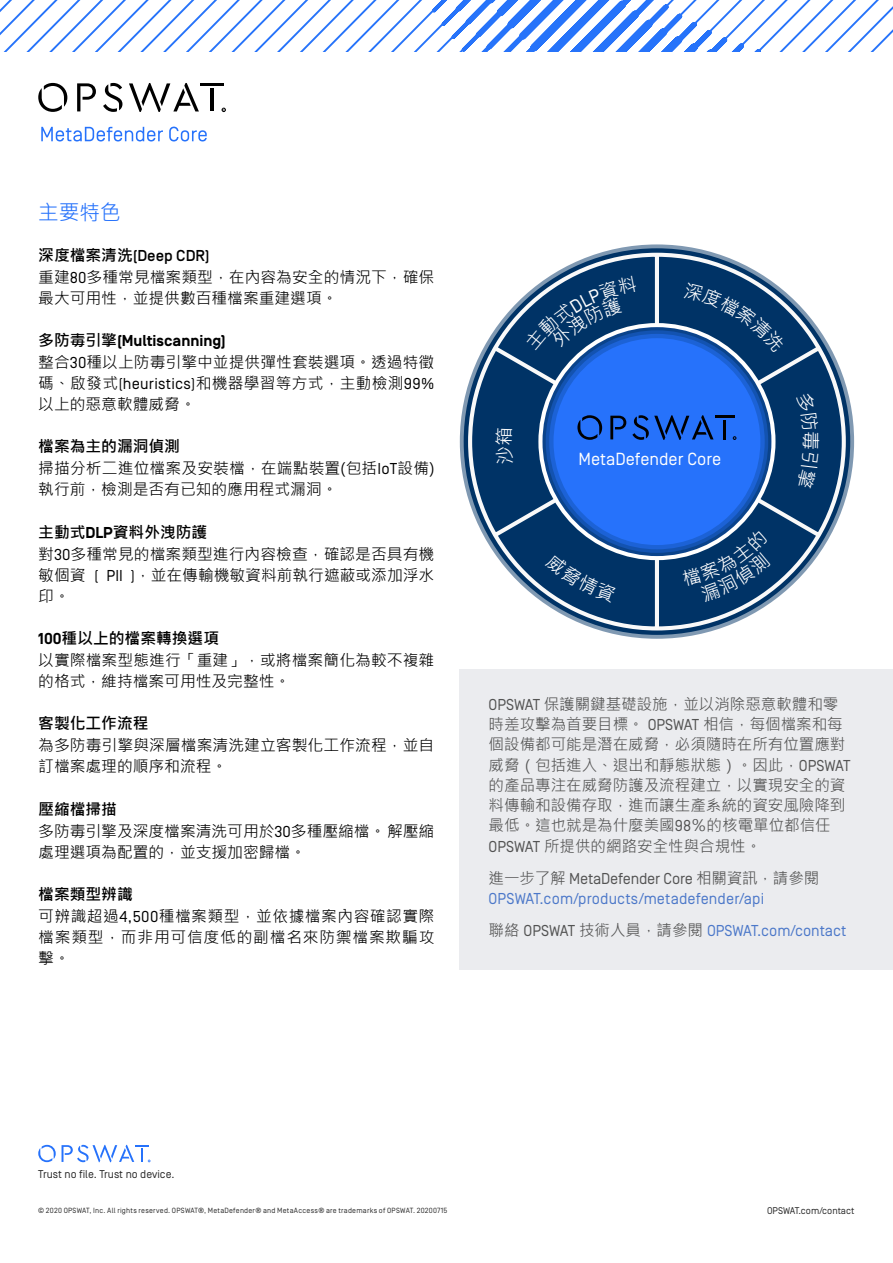
<style>
.page{position:relative;width:893px;height:1263px;background:#fff}
.page>*{position:absolute;margin:0;border:0;box-sizing:border-box;transform-origin:0 0}
.t1{font:21px "Microsoft Jheng Hei";color:#2672fb}
.t2{font:17.55px "Simplon Norm";color:#fff}
.t3{font:15.75px/21.6px "Microsoft Jheng Hei";letter-spacing:.005em;color:#000}
.t4{font:15.75px/20.2px "Microsoft Jheng Hei";color:#535353}
.t5{font:15.75px/20.2px "Simplon Norm";color:#4c78c9}
.t6{font:15.75px/21.3px "Microsoft Jheng Hei";letter-spacing:.05em;color:#000}
.t7{font:700 15.75px "Simplon Norm";color:#000}
.t8{font:500 15.75px "Simplon Norm";color:#000}
.t9{font:700 15.75px "Microsoft Jheng Hei";color:#000}
.t10{font:11.25px "Simplon Norm";color:#282828}
.t11{font:9.75px "Simplon Norm";color:#282828}
.t12{font:7.5px "Simplon Norm";letter-spacing:.03em;color:#282828}
.s1{font-family:"Microsoft Jheng Hei";font-weight:700}
.s2{font-family:"Simplon Norm"}
.s3{font-family:"Microsoft Jheng Hei"}
.s4{font-weight:700}
.s5{font-family:"Simplon Norm";font-weight:700}
.s6{font-family:"Microsoft Jheng Hei";color:#535353}
.s7{color:#535353}
</style>
<div class="page">
<svg style="left:0;top:0;width:403px;height:51px"></svg>
<svg style="left:403px;top:0;width:490px;height:51px"></svg>
<svg style="left:38px;top:1145px;width:18px;height:17px"></svg>
<svg style="left:62px;top:1145px;width:88px;height:17px"></svg>
<svg style="left:38px;top:83px;width:29px;height:29px"></svg>
<svg style="left:77px;top:83px;width:19px;height:28px"></svg>
<svg style="left:103px;top:83px;width:19px;height:29px"></svg>
<svg style="left:129px;top:83px;width:70px;height:29px"></svg>
<hr style="left:201px;top:83px;width:23px;height:3px;background:#000">
<hr style="left:210px;top:88px;width:4px;height:23px;background:#000">
<svg style="left:222px;top:108px;width:4px;height:4px"></svg>
<svg style="left:41px;top:127px;width:122px;height:14px"></svg>
<svg style="left:169px;top:127px;width:38px;height:14px"></svg>
<div style="left:459px;top:669px;width:434px;height:300px;background:#ebecef"></div>
<svg style="left:466px;top:251px;width:382px;height:381px"></svg>
<svg style="left:538px;top:323px;width:237px;height:237px;fill:#036"></svg>
<div style="left:546px;top:330px;width:222px;height:223px;background:#1353b1;border-radius:50%"></div>
<div style="left:549px;top:334px;width:216px;height:215px;background:#1c62d6;border-radius:50%"></div>
<div style="left:553px;top:338px;width:207px;height:207px;background:#2672fb;border-radius:50%"></div>
<svg style="left:577px;top:415px;width:25px;height:25px"></svg>
<svg style="left:610px;top:416px;width:16px;height:23px"></svg>
<svg style="left:632px;top:415px;width:81px;height:25px"></svg>
<hr style="left:715px;top:416px;width:20px;height:2px;background:#000">
<hr style="left:723px;top:420px;width:3px;height:19px;background:#000">
<svg style="left:733px;top:436px;width:3px;height:4px"></svg>
<svg style="left:684px;top:282px;width:102px;height:71px;background:#134478"></svg>
<svg style="left:524px;top:275px;width:113px;height:76px;background:#1a497c"></svg>
<svg style="left:495px;top:428px;width:18px;height:36px"></svg>
<div style="left:796px;top:392px;width:23px;height:97px;background:#036"></div>
<div style="left:545px;top:553px;width:71px;height:50px;background:#036"></div>
<svg style="left:682px;top:528px;width:89px;height:74px;background:#104279"></svg>
<h1 class="t1" style="left:38px;top:199px;width:84px">主要特色</h1>
<p class="t8" style="left:38px;top:247px;width:173px"><span class="s1">深度檔案清洗</span>(Deep CDR)</p>
<p class="t3" style="left:38px;top:267px;width:398px;line-height:21px">重建<span class="s2">80</span>多種常見檔案類型，在內容為安全的情況下，確保最大可用性，並提供數百種檔案重建選項。</p>
<p class="t7" style="left:38px;top:332px;width:189px"><span class="s3">多防毒引擎</span>(Multiscanning)</p>
<p class="t3" style="left:38px;top:352px;width:398px;line-height:21px;text-align:justify">整合<span class="s2">30</span>種以上防毒引擎中並提供彈性套裝選項。透過特徵碼、啟發式<span class="s2">(heuristics)</span>和機器學習等方式，主動檢測<span class="s2">99%</span>以上的惡意軟體威脅。</p>
<p class="t3" style="left:38px;top:436px;width:398px"><span class="s4">檔案為主的漏洞偵測<br></span>掃描分析二進位檔案及安裝檔，在端點裝置(包括<span class="s2">IoT</span>設備)執行前，檢測是否有已知的應用程式漏洞。</p>
<p class="t3" style="left:38px;top:521px;width:398px"><span class="s4">主動式</span><span class="s5">DLP</span><span class="s4">資料外洩防護<br></span>對<span class="s2">30</span>多種常見的檔案類型進行內容檢查，確認是否具有機敏個資 <span class="s2">( PII )</span>，並在傳輸機敏資料前執行遮蔽或添加浮水印。</p>
<p class="t3" style="left:38px;top:627px;width:398px"><span class="s5">100</span><span class="s4">種以上的檔案轉換選項<br></span>以實際檔案型態進行「重建」，或將檔案簡化為較不複雜的格式，維持檔案可用性及完整性。</p>
<p class="t9" style="left:38px;top:713px;width:112px">客製化工作流程</p>
<p class="t3" style="left:38px;top:735px;width:398px;line-height:21px">為多防毒引擎與深層檔案清洗建立客製化工作流程，並自訂檔案處理的順序和流程。</p>
<p class="t3" style="left:38px;top:798px;width:398px"><span class="s4">壓縮檔掃描<br></span>多防毒引擎及深度檔案清洗可用於<span class="s2">30</span>多種壓縮檔。 解壓縮處理選項為配置的，並支援加密歸檔。</p>
<p class="t6" style="left:38px;top:883px;width:398px"><span class="s4">檔案類型辨識<br></span>可辨識超過<span class="s2">4,500</span>種檔案類型，並依據檔案內容確認實際檔案類型，而非用可信度低的副檔名來防禦檔案欺騙攻擊。</p>
<p class="t2" style="left:579px;top:449px;width:144px">MetaDefender Core</p>
<p class="t4" style="left:489px;top:694px;width:363px"><span class="s2">OPSWAT</span> 保護關鍵基礎設施，並以消除惡意軟體和零時差攻擊為首要目標。 <span class="s2">OPSWAT</span> 相信，每個檔案和每個設備都可能是潛在威脅，必須隨時在所有位置應對威脅（包括進入、退出和靜態狀態）。因此，<span class="s2">OPSWAT</span>的產品專注在威脅防護及流程建立，以實現安全的資料傳輸和設備存取，進而讓生產系統的資安風險降到最低。這也就是為什麼美國<span class="s2">98</span>％的核電單位都信任<br><span class="s2">OPSWAT</span> 所提供的網路安全性與合規性。</p>
<p class="t5" style="left:489px;top:869px;width:332px"><span class="s6">進一步了解</span> <span class="s7">MetaDefender Core</span> <span class="s6">相關資訊，請參閱<br></span>OPSWAT.com/products/metadefender/api</p>
<p class="t5" style="left:489px;top:921px;width:359px"><span class="s6">聯絡</span> <span class="s7">OPSWAT</span> <span class="s6">技術人員，請參閱</span> OPSWAT.com/contact</p>
<p class="t10" style="left:38px;top:1168px;width:138px">Trust no file. Trust no device.</p>
<p class="t12" style="left:38px;top:1207px;width:411px">© 2020 OPSWAT, Inc. All rights reserved. OPSWAT®, MetaDefender® and MetaAccess® are trademarks of OPSWAT. 20200715</p>
<p class="t11" style="left:767px;top:1205px;width:89px">OPSWAT.com/contact</p>
</div>
